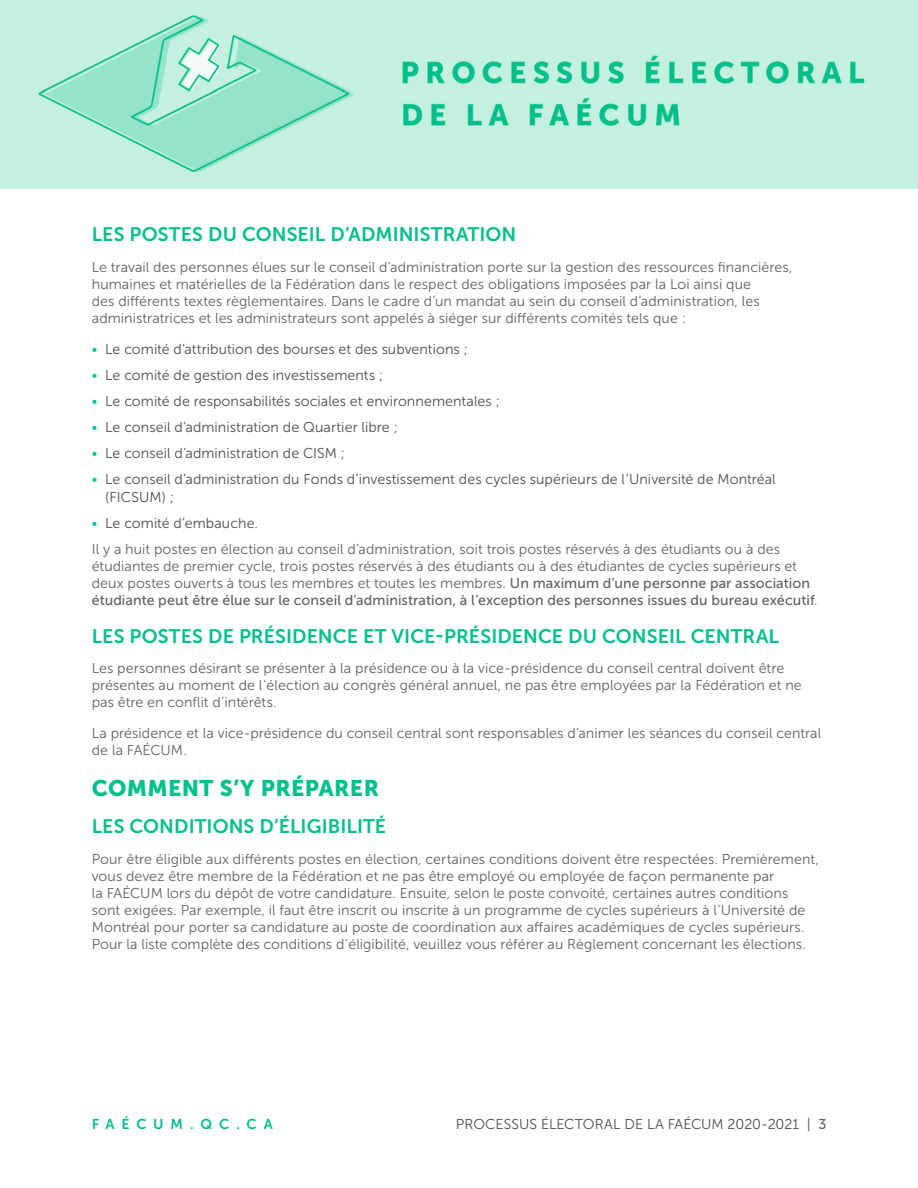
<style>
.page{position:relative;width:918px;height:1188px;background:#fff}
.page>*{position:absolute;margin:0;border:0;box-sizing:border-box;transform-origin:0 0}
.t1{font:22.5px "Museo Sans 900";letter-spacing:.015em;color:#00c08b}
.t2{font:19.5px "Museo Sans 700";letter-spacing:.005em;color:#00c08b}
.t3{font:14.25px/17.1px "Museo Sans 300";letter-spacing:.005em;color:#606163}
.t4{font:14.25px/17.1px "Museo Sans 300";letter-spacing:.005em;color:#4d4d4f}
.t5{font:14.25px "Museo Sans 500";letter-spacing:.005em;color:#606163}
.t6{font:14.25px "Museo Sans 700";letter-spacing:.475em;color:#00c08b}
.s1{color:#00c292}
.s2{color:#4d4d4f}
.s3{font-family:"Museo Sans 500"}
.s4{font-family:"Museo Sans 300"}
.s5{font-family:"Museo Sans 500";color:#606163}
</style>
<div class="page">
<img style="left:0;top:0;width:918px;height:189px">
<h2 class="t2" style="left:92px;top:224px;width:426px">LES POSTES DU CONSEIL D’ADMINISTRATION</h2>
<p class="t3" style="left:92px;top:259px;width:702px">Le travail des personnes élues sur le conseil d’administration porte sur la gestion des ressources financières, humaines et matérielles de la Fédération dans le respect des obligations imposées par la Loi ainsi que<br>des différents textes règlementaires. Dans le cadre d’un mandat au sein du conseil d’administration, les administratrices et les administrateurs sont appelés à siéger sur différents comités tels que :</p>
<p class="t4" style="left:92px;top:341px;width:378px"><span class="s1">•</span> Le comité d’attribution des bourses et des subventions ;</p>
<p class="t4" style="left:92px;top:367px;width:293px"><span class="s1">•</span> Le comité de gestion des investissements ;</p>
<p class="t4" style="left:92px;top:393px;width:410px"><span class="s1">•</span> Le comité de responsabilités sociales et environnementales ;</p>
<p class="t4" style="left:92px;top:419px;width:308px"><span class="s1">•</span> Le conseil d’administration de Quartier libre ;</p>
<p class="t4" style="left:92px;top:445px;width:255px"><span class="s1">•</span> Le conseil d’administration de CISM ;</p>
<p class="t4" style="left:105px;top:471px;width:672px;text-indent:-13px"><span class="s1">•</span> Le conseil d’administration du Fonds d’investissement des cycles supérieurs de l’Université de Montréal ( FICSUM ) ;</p>
<p class="t3" style="left:92px;top:510px;width:690px;line-height:26.1px"><span class="s1">•</span> <span class="s2">Le comité d’embauche.<br></span>Il y a huit postes en élection au conseil d’administration, soit trois postes réservés à des étudiants ou à des</p>
<p class="t3" style="left:92px;top:558px;width:720px">étudiantes de premier cycle, trois postes réservés à des étudiants ou à des étudiantes de cycles supérieurs et deux postes ouverts à tous les membres et toutes les membres. <span class="s3">Un maximum d’une personne par association</span></p>
<p class="t5" style="left:92px;top:592px;width:727px">étudiante peut être élue sur le conseil d’administration, à l’exception des personnes issues du bureau exécutif<span class="s4">.</span></p>
<h2 class="t2" style="left:92px;top:625px;width:689px">LES POSTES DE PRÉSIDENCE ET VICE-PRÉSIDENCE DU CONSEIL CENTRAL</h2>
<p class="t3" style="left:92px;top:660px;width:712px">Les personnes désirant se présenter à la présidence ou à la vice-présidence du conseil central doivent être présentes au moment de l’élection au congrès général annuel, ne pas être employées par la Fédération et ne pas être en conflit d’intérêts.</p>
<p class="t3" style="left:92px;top:725px;width:731px">La présidence et la vice-présidence du conseil central sont responsables d’animer les séances du conseil central de la FAÉCUM.</p>
<h1 class="t1" style="left:92px;top:775px;width:289px">COMMENT S’Y PRÉPARER</h1>
<h2 class="t2" style="left:92px;top:815px;width:296px">LES CONDITIONS D’ÉLIGIBILITÉ</h2>
<p class="t3" style="left:92px;top:850px;width:729px">Pour être éligible aux différents postes en élection, certaines conditions doivent être respectées. Premièrement, vous devez être membre de la Fédération et ne pas être employé ou employée de façon permanente par<br>la FAÉCUM lors du dépôt de votre candidature. Ensuite, selon le poste convoité, certaines autres conditions sont exigées. Par exemple, il faut être inscrit ou inscrite à un programme de cycles supérieurs à l’Université de Montréal pour porter sa candidature au poste de coordination aux affaires académiques de cycles supérieurs.<br>Pour la liste complète des conditions d’éligibilité, veuillez vous référer au Règlement concernant les élections.</p>
<p class="t6" style="left:92px;top:1116px;width:183px">FAÉCUM.QC.CA</p>
<p class="t4" style="left:456px;top:1116px;width:372px">PROCESSUS ÉLECTORAL DE LA FAÉCUM 2020-2021 | <span class="s5">3</span></p>
</div>
